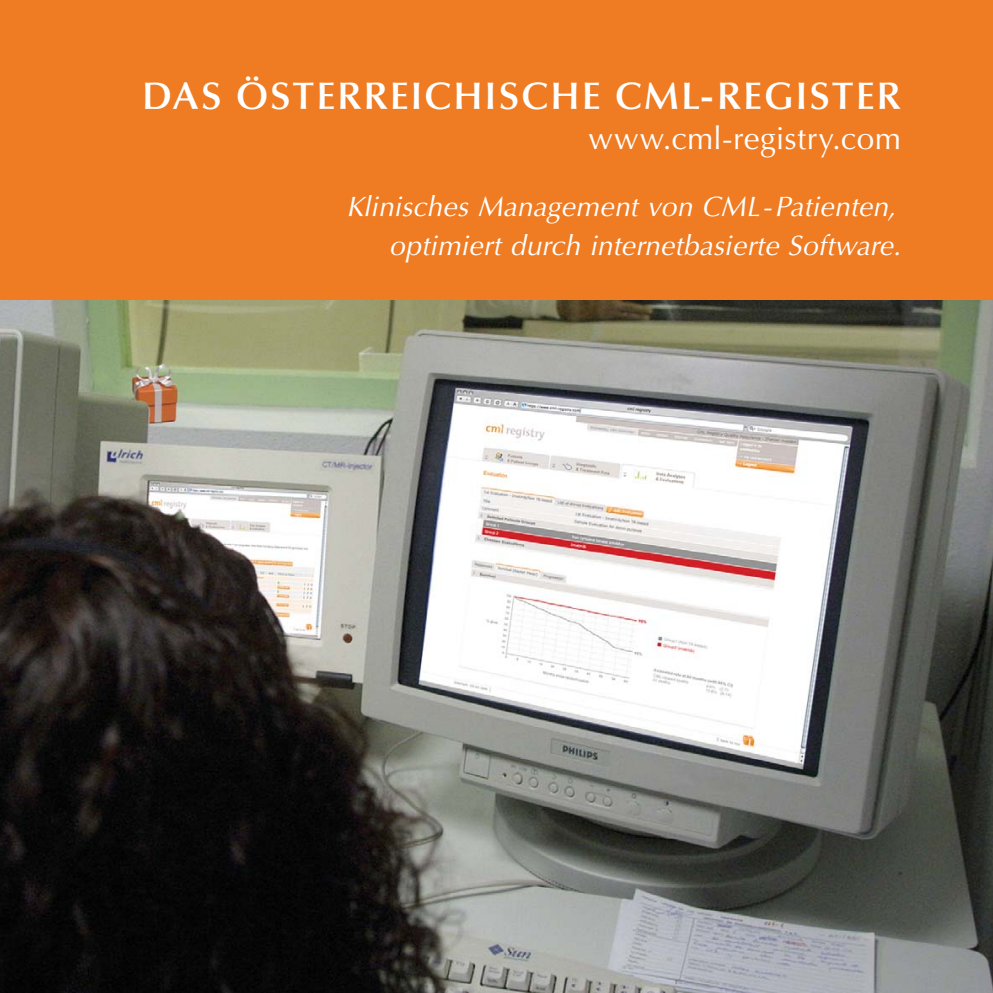
<style>
.page{position:relative;width:993px;height:993px;background:#fff}
.page>*{position:absolute;margin:0;border:0;box-sizing:border-box;transform-origin:0 0}
.t1{font:600 38.5px "Optima";letter-spacing:.055em;color:#fff}
.t2{font:31.5px "Optima";letter-spacing:.015em;color:#fff}
.t3{font:italic 28px/38.5px "Optima";letter-spacing:.01em;color:#fff;text-align:right}
</style>
<div class="page">
<img style="left:0;top:299px;width:992px;height:693px">
<div style="left:0;top:0;width:992px;height:299px;background:#ef7b22"></div>
<h1 class="t1" style="left:142px;top:80px;width:759px">DAS ÖSTERREICHISCHE CML-REGISTER</h1>
<p class="t2" style="left:588px;top:125px;width:314px">www.cml-registry.com</p>
<p class="t3" style="left:346px;top:190px;width:556px">Klinisches Management von CML-Patienten, optimiert durch internetbasierte Software.</p>
</div>
